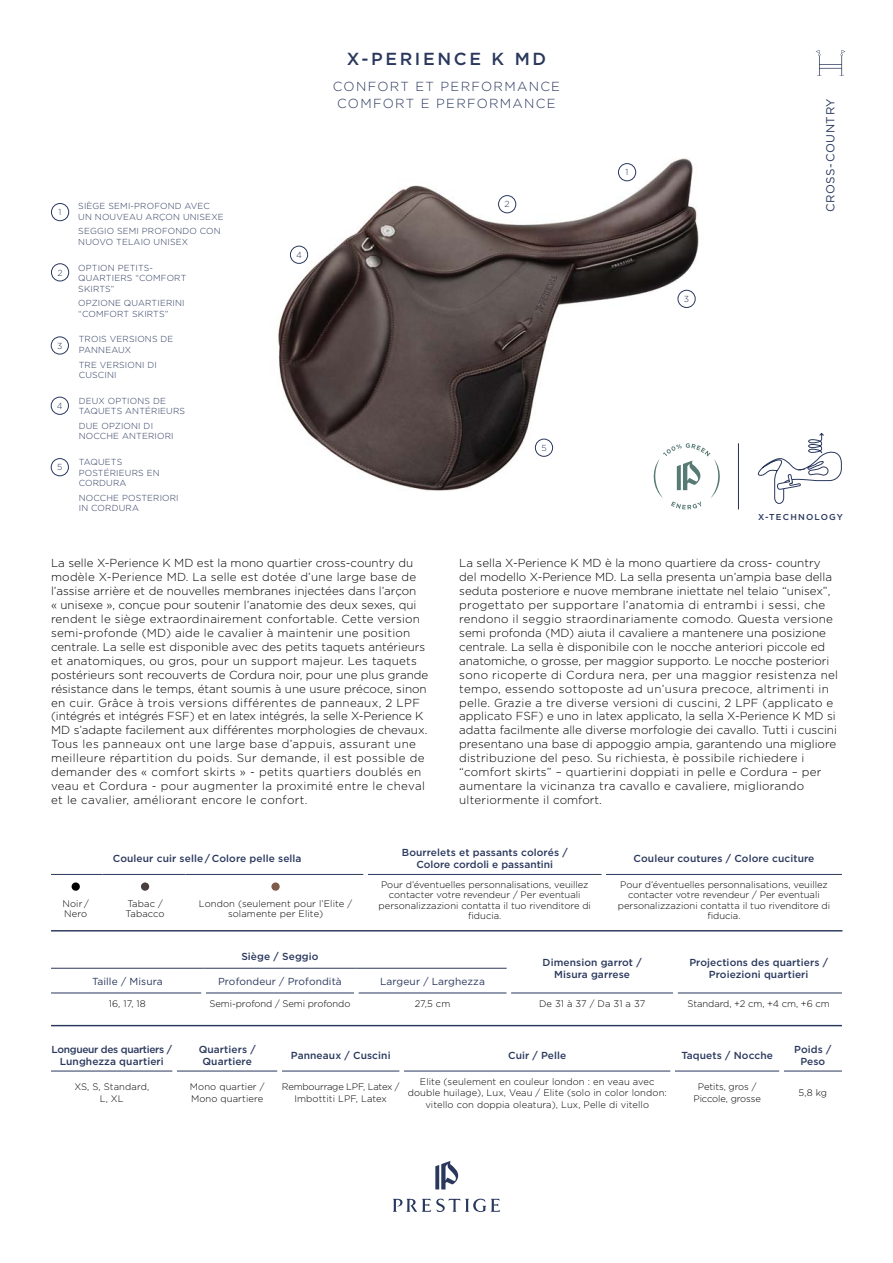
<style>
.page{position:relative;width:893px;height:1263px;background:#fff}
.page>*{position:absolute;margin:0;border:0;box-sizing:border-box;transform-origin:0 0}
.t1{font:500 17.4px "Gotham";letter-spacing:.15em;color:#2a385d}
.t2{font:300 13.05px/17.4px "Gotham";letter-spacing:.1em;color:#2a385d;text-align:center}
.t3{font:300 11.7px/14px "Gotham";color:#000}
.t4{font:11.7px "Gotham";letter-spacing:.05em;color:#2a385d}
.t5{font:500 10.2px/12.1px "Gotham";letter-spacing:.01em;color:#2a385d;text-align:center}
.t6{font:10.2px "Gotham";letter-spacing:.01em;color:#2a385d}
.t7{font:500 10.2px/12.1px "Gotham";letter-spacing:-.03em;color:#2a385d;text-align:center}
.t8{font:300 9.45px/10.2px "Gotham";color:#000;text-align:center}
.t9{font:300 9.45px/11.4px "Gotham";letter-spacing:-.02em;color:#000;text-align:center}
.t10{font:300 8.7px/10.5px "Gotham";letter-spacing:.02em;color:#2a385d}
.t11{font:500 8.55px "Gotham";letter-spacing:.14em;color:#2a385d}
</style>
<div class="page">
<img style="left:278px;top:158px;width:421px;height:333px">
<div style="left:618px;top:163px;width:18px;height:18px;border:1px solid #2a385d;border-radius:50%"></div>
<div style="left:678px;top:290px;width:17px;height:18px;border:1px solid #2a385d;border-radius:50%"></div>
<div style="left:498px;top:195px;width:18px;height:18px;border:1px solid #2a385d;border-radius:50%"></div>
<div style="left:290px;top:246px;width:18px;height:18px;border:1px solid #2a385d;border-radius:50%"></div>
<div style="left:535px;top:439px;width:18px;height:17px;border:1px solid #2a385d;border-radius:50%"></div>
<svg style="left:757px;top:432px;width:85px;height:72px"></svg>
<svg style="left:435px;top:1161px;width:23px;height:28px"></svg>
<svg style="left:393px;top:1199px;width:107px;height:13px"></svg>
<div style="left:51px;top:203px;width:18px;height:18px;border:1px solid #2a385d;border-radius:50%"></div>
<div style="left:51px;top:337px;width:18px;height:17px;border:1px solid #2a385d;border-radius:50%"></div>
<div style="left:51px;top:264px;width:18px;height:17px;border:1px solid #2a385d;border-radius:50%"></div>
<div style="left:51px;top:397px;width:18px;height:18px;border:1px solid #2a385d;border-radius:50%"></div>
<div style="left:51px;top:458px;width:18px;height:18px;border:1px solid #2a385d;border-radius:50%"></div>
<hr style="left:51px;top:930px;width:791px;height:1px;background:#2a385d">
<hr style="left:51px;top:1025px;width:791px;height:1px;background:#2a385d">
<hr style="left:511px;top:992px;width:162px;height:1px;background:#2a385d">
<hr style="left:678px;top:992px;width:164px;height:1px;background:#2a385d">
<hr style="left:51px;top:993px;width:150px;height:1px;background:#2a385d">
<hr style="left:206px;top:993px;width:148px;height:1px;background:#2a385d">
<hr style="left:358px;top:993px;width:149px;height:1px;background:#2a385d">
<hr style="left:51px;top:968px;width:153px;height:1px;background:#2a385d">
<hr style="left:204px;top:968px;width:152px;height:1px;background:#2a385d">
<hr style="left:356px;top:968px;width:151px;height:1px;background:#2a385d">
<hr style="left:51px;top:1071px;width:122px;height:1px;background:#2a385d">
<hr style="left:177px;top:1071px;width:100px;height:1px;background:#2a385d">
<hr style="left:282px;top:1071px;width:118px;height:1px;background:#2a385d">
<hr style="left:404px;top:1071px;width:266px;height:1px;background:#2a385d">
<hr style="left:675px;top:1071px;width:104px;height:1px;background:#2a385d">
<hr style="left:784px;top:1071px;width:58px;height:1px;background:#2a385d">
<svg style="left:816px;top:50px;width:29px;height:26px"></svg>
<hr style="left:51px;top:874px;width:52px;height:1px;background:#2a385d">
<hr style="left:103px;top:874px;width:82px;height:1px;background:#2a385d">
<hr style="left:185px;top:874px;width:178px;height:1px;background:#2a385d">
<hr style="left:368px;top:874px;width:234px;height:1px;background:#2a385d">
<hr style="left:606px;top:874px;width:236px;height:1px;background:#2a385d">
<div style="left:72px;top:882px;width:8px;height:9px;background:#000;border-radius:50%"></div>
<div style="left:141px;top:882px;width:8px;height:9px;background:#493f3e;border-radius:50%"></div>
<div style="left:271px;top:882px;width:9px;height:9px;background:#7f5b4c;border-radius:50%"></div>
<svg style="left:650px;top:443px;width:70px;height:66px"></svg>
<hr style="left:738px;top:443px;width:1px;height:66px;background:#292f55">
<p class="t10" style="left:59px;top:207px;width:4px">1</p>
<p class="t10" style="left:58px;top:267px;width:7px">2</p>
<p class="t10" style="left:57px;top:340px;width:7px">3</p>
<p class="t10" style="left:57px;top:400px;width:7px">4</p>
<p class="t10" style="left:57px;top:462px;width:7px">5</p>
<p class="t10" style="left:78px;top:201px;width:147px">SIÈGE SEMI-PROFOND AVEC<br>UN NOUVEAU ARÇON UNISEXE</p>
<p class="t10" style="left:78px;top:226px;width:144px">SEGGIO SEMI PROFONDO CON<br>NUOVO TELAIO UNISEX</p>
<p class="t10" style="left:78px;top:262px;width:110px">OPTION PETITS-<br>QUARTIERS “COMFORT<br>SKIRTS”</p>
<p class="t10" style="left:78px;top:297px;width:108px">OPZIONE QUARTIERINI “COMFORT SKIRTS”</p>
<p class="t10" style="left:79px;top:334px;width:96px">TROIS VERSIONS DE<br>PANNEAUX</p>
<p class="t10" style="left:79px;top:359px;width:80px">TRE VERSIONI DI<br>CUSCINI</p>
<p class="t10" style="left:79px;top:395px;width:108px">DEUX OPTIONS DE<br>TAQUETS ANTÉRIEURS</p>
<p class="t10" style="left:79px;top:420px;width:96px">DUE OPZIONI DI<br>NOCCHE ANTERIORI</p>
<p class="t10" style="left:79px;top:457px;width:82px">TAQUETS<br>POSTÉRIEURS EN<br>CORDURA</p>
<p class="t10" style="left:79px;top:492px;width:101px">NOCCHE POSTERIORI<br>IN CORDURA</p>
<h1 class="t1" style="left:347px;top:47px;width:201px">X-PERIENCE K MD</h1>
<p class="t2" style="left:333px;top:77px;width:229px">CONFORT ET PERFORMANCE<br>COMFORT E PERFORMANCE</p>
<p class="t10" style="left:296px;top:249px;width:7px">4</p>
<p class="t10" style="left:505px;top:199px;width:7px">2</p>
<p class="t10" style="left:541px;top:442px;width:7px">5</p>
<p class="t10" style="left:626px;top:167px;width:4px">1</p>
<p class="t10" style="left:684px;top:293px;width:7px">3</p>
<p class="t4" style="left:823px;top:212px;width:115px;rotate:-90deg">CROSS-COUNTRY</p>
<p class="t11" style="left:758px;top:511px;width:86px">X-TECHNOLOGY</p>
<p class="t3" style="left:51px;top:555px;width:379px">La selle X-Perience K MD est la mono quartier cross-country du modèle X-Perience MD. La selle est dotée d’une large base de l’assise arrière et de nouvelles membranes injectées dans l’arçon<br>« unisexe », conçue pour soutenir l’anatomie des deux sexes, qui rendent le siège extraordinairement confortable. Cette version semi-profonde (MD) aide le cavalier à maintenir une position centrale. La selle est disponible avec des petits taquets antérieurs et anatomiques, ou gros, pour un support majeur. Les taquets postérieurs sont recouverts de Cordura noir, pour une plus grande résistance dans le temps, étant soumis à une usure précoce, sinon en cuir. Grâce à trois versions différentes de panneaux, 2 LPF (intégrés et intégrés FSF) et en latex intégrés, la selle X-Perience K MD s’adapte facilement aux différentes morphologies de chevaux.<br>Tous les panneaux ont une large base d’appuis, assurant une meilleure répartition du poids. Sur demande, il est possible de demander des « comfort skirts » - petits quartiers doublés en veau et Cordura - pour augmenter la proximité entre le cheval et le cavalier, améliorant encore le confort.</p>
<p class="t3" style="left:459px;top:555px;width:380px">La sella X-Perience K MD è la mono quartiere da cross- country del modello X-Perience MD. La sella presenta un’ampia base della seduta posteriore e nuove membrane iniettate nel telaio “unisex”, progettato per supportare l’anatomia di entrambi i sessi, che rendono il seggio straordinariamente comodo. Questa versione semi profonda (MD) aiuta il cavaliere a mantenere una posizione centrale. La sella è disponibile con le nocche anteriori piccole ed anatomiche, o grosse, per maggior supporto. Le nocche posteriori sono ricoperte di Cordura nera, per una maggior resistenza nel tempo, essendo sottoposte ad un’usura precoce, altrimenti in pelle. Grazie a tre diverse versioni di cuscini, 2 LPF (applicato e applicato FSF) e uno in latex applicato, la sella X-Perience K MD si adatta facilmente alle diverse morfologie dei cavallo. Tutti i cuscini presentano una base di appoggio ampia, garantendo una migliore distribuzione del peso. Su richiesta, è possibile richiedere i “comfort skirts” – quartierini doppiati in pelle e Cordura – per aumentare la vicinanza tra cavallo e cavaliere, migliorando ulteriormente il comfort.</p>
<p class="t5" style="left:113px;top:852px;width:190px">Couleur cuir selle / Colore pelle sella</p>
<p class="t5" style="left:402px;top:846px;width:167px">Bourrelets et passants colorés /<br>Colore cordoli e passantini</p>
<p class="t5" style="left:634px;top:852px;width:182px">Couleur coutures / Colore cuciture</p>
<p class="t8" style="left:63px;top:898px;width:28px;text-align:left">Noir /<br>Nero</p>
<p class="t8" style="left:126px;top:898px;width:41px;text-align:left">Tabac /<br>Tabacco</p>
<p class="t8" style="left:199px;top:898px;width:155px">London (seulement pour l’Elite / solamente per Elite)</p>
<p class="t8" style="left:379px;top:879px;width:214px">Pour d’éventuelles personnalisations, veuillez contacter votre revendeur / Per eventuali personalizzazioni contatta il tuo rivenditore di fiducia.</p>
<p class="t8" style="left:618px;top:879px;width:214px">Pour d’éventuelles personnalisations, veuillez contacter votre revendeur / Per eventuali personalizzazioni contatta il tuo rivenditore di fiducia.</p>
<p class="t5" style="left:241px;top:950px;width:79px">Siège / Seggio</p>
<p class="t5" style="left:543px;top:956px;width:101px">Dimension garrot /<br>Misura garrese</p>
<p class="t5" style="left:689px;top:956px;width:140px">Projections des quartiers /<br>Proiezioni quartieri</p>
<p class="t6" style="left:92px;top:974px;width:72px">Taille / Misura</p>
<p class="t6" style="left:218px;top:974px;width:125px">Profondeur / Profondità</p>
<p class="t6" style="left:380px;top:974px;width:106px">Largeur / Larghezza</p>
<p class="t8" style="left:109px;top:998px;width:39px">16, 17, 18</p>
<p class="t8" style="left:209px;top:998px;width:142px">Semi-profond / Semi profondo</p>
<p class="t8" style="left:415px;top:998px;width:37px">27,5 cm</p>
<p class="t8" style="left:539px;top:998px;width:108px">De 31 à 37 / Da 31 a 37</p>
<p class="t8" style="left:688px;top:998px;width:144px">Standard, +2 cm, +4 cm, +6 cm</p>
<p class="t7" style="left:52px;top:1043px;width:122px">Longueur des quartiers /<br>Lunghezza quartieri</p>
<p class="t5" style="left:199px;top:1043px;width:59px">Quartiers /<br>Quartiere</p>
<p class="t5" style="left:291px;top:1049px;width:101px">Panneaux / Cuscini</p>
<p class="t5" style="left:508px;top:1049px;width:60px">Cuir / Pelle</p>
<p class="t5" style="left:681px;top:1049px;width:93px">Taquets / Nocche</p>
<p class="t5" style="left:794px;top:1043px;width:39px">Poids /<br>Peso</p>
<p class="t8" style="left:74px;top:1081px;width:76px;line-height:11.4px">XS, S, Standard,<br>L, XL</p>
<p class="t8" style="left:190px;top:1081px;width:76px;line-height:11.4px;text-align:left">Mono quartier /<br>Mono quartiere</p>
<p class="t9" style="left:282px;top:1081px;width:119px">Rembourrage LPF, Latex /<br>Imbottiti LPF, Latex</p>
<p class="t8" style="left:408px;top:1075px;width:261px;line-height:11.4px">Elite (seulement en couleur london : en veau avec double huilage), Lux, Veau / Elite (solo in color london: vitello con doppia oleatura), Lux, Pelle di vitello</p>
<p class="t8" style="left:693px;top:1081px;width:69px;line-height:11.4px">Petits, gros /<br>Piccole, grosse</p>
<p class="t8" style="left:799px;top:1087px;width:30px">5,8 kg</p>
</div>
